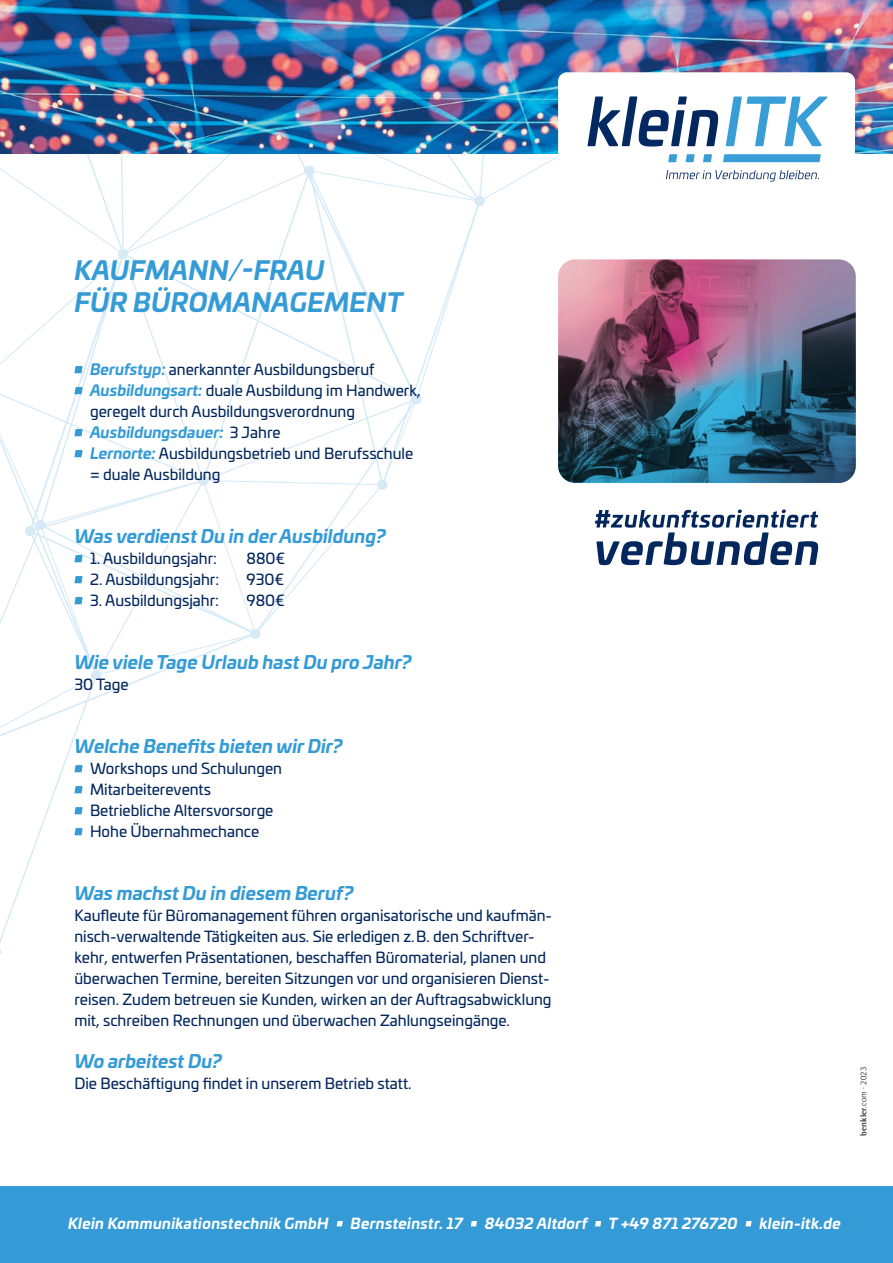
<style>
.page{position:relative;width:893px;height:1263px;background:#fff}
.page>*{position:absolute;margin:0;border:0;box-sizing:border-box;transform-origin:0 0}
.t1{font:italic 700 25.5px/32.4px "Univia Pro";letter-spacing:.01em;color:#359bd6}
.t2{font:italic 700 18px "Univia Pro";color:#359bd6}
.t3{font:15px/21px "Univia Pro";color:#03275c}
.t4{font:italic 700 14.7px "Univia Pro";letter-spacing:.02em;color:#fff}
.t5{font:300 9px "Rotis Semi Sans Pro";letter-spacing:.02em;color:#231f20}
.s1{font-weight:700;font-style:italic;color:#359bd6}
.s2{font-weight:700}
</style>
<div class="page">
<div style="left:0;top:1186px;width:893px;height:77px;background:#359bd6"></div>
<svg style="left:337px;top:1221px;width:6px;height:5px"></svg>
<svg style="left:471px;top:1221px;width:6px;height:5px"></svg>
<svg style="left:595px;top:1221px;width:6px;height:5px"></svg>
<svg style="left:745px;top:1221px;width:7px;height:5px"></svg>
<img style="left:0;top:0;width:893px;height:153px">
<div style="left:558px;top:72px;width:297px;height:122px;background:#fff;border-radius:9px"></div>
<svg style="left:587px;top:96px;width:132px;height:51px"></svg>
<svg style="left:668px;top:154px;width:9px;height:8px"></svg>
<svg style="left:703px;top:154px;width:9px;height:8px"></svg>
<svg style="left:686px;top:154px;width:9px;height:8px"></svg>
<svg style="left:723px;top:154px;width:98px;height:8px"></svg>
<svg style="left:726px;top:97px;width:102px;height:49px"></svg>
<svg style="left:666px;top:170px;width:153px;height:12px"></svg>
<img style="left:566px;top:259px;width:290px;height:224px">
<svg style="left:0;top:153px;width:566px;height:802px"></svg>
<svg style="left:595px;top:509px;width:224px;height:56px"></svg>
<h1 class="t1" style="left:75px;top:252px;width:330px">KAUFMANN/-FRAU<br>FÜR BÜROMANAGEMENT</h1>
<p class="t3" style="left:90px;top:358px;width:332px"><span class="s1">Berufstyp:</span> anerkannter Ausbildungsberuf <span class="s1">Ausbildungsart:</span> duale Ausbildung im Handwerk, geregelt durch Ausbildungsverordnung <span class="s1">Ausbildungsdauer:</span> 3 Jahre<br><span class="s1">Lernorte:</span> Ausbildungsbetrieb und Berufsschule = duale Ausbildung</p>
<p class="t2" style="left:74px;top:522px;width:313px">Was verdienst Du in der Ausbildung?</p>
<p class="t3" style="left:90px;top:547px;width:128px">1. Ausbildungsjahr:</p>
<p class="t3" style="left:247px;top:547px;width:40px">880€</p>
<p class="t3" style="left:90px;top:568px;width:131px">2. Ausbildungsjahr:</p>
<p class="t3" style="left:247px;top:568px;width:39px">930€</p>
<p class="t3" style="left:90px;top:589px;width:130px">3. Ausbildungsjahr:</p>
<p class="t3" style="left:247px;top:589px;width:40px">980€</p>
<p class="t2" style="left:74px;top:648px;width:339px">Wie viele Tage Urlaub hast Du pro Jahr?</p>
<p class="t3" style="left:74px;top:673px;width:56px">30 Tage</p>
<p class="t2" style="left:74px;top:732px;width:270px">Welche Benefits bieten wir Dir?</p>
<p class="t3" style="left:90px;top:757px;width:194px">Workshops und Schulungen<br>Mitarbeiterevents<br>Betriebliche Altersvorsorge<br>Hohe Übernahmechance</p>
<p class="t2" style="left:74px;top:879px;width:281px">Was machst Du in diesem Beruf?</p>
<p class="t3" style="left:74px;top:904px;width:479px">Kaufleute für Büromanagement führen organisatorische und kaufmän&shy;nisch-verwaltende Tätigkeiten aus. Sie erledigen z.B. den Schriftver&shy;kehr, entwerfen Präsentationen, beschaffen Büromaterial, planen und überwachen Termine, bereiten Sitzungen vor und organisieren Dienst&shy;reisen. Zudem betreuen sie Kunden, wirken an der Auftragsabwicklung mit, schreiben Rechnungen und überwachen Zahlungseingänge.</p>
<p class="t2" style="left:74px;top:1047px;width:149px">Wo arbeitest Du?</p>
<p class="t3" style="left:74px;top:1072px;width:339px">Die Beschäftigung findet in unserem Betrieb statt.</p>
<p class="t5" style="left:858px;top:1136px;width:71px;rotate:-90deg"><span class="s2">benkler</span>.com · 2023</p>
<p class="t4" style="left:68px;top:1212px;width:262px">Klein Kommunikationstechnik GmbH</p>
<p class="t4" style="left:351px;top:1212px;width:114px">Bernsteinstr. 17</p>
<p class="t4" style="left:485px;top:1212px;width:104px">84032 Altdorf</p>
<p class="t4" style="left:609px;top:1212px;width:130px">T +49 871 276720</p>
<p class="t4" style="left:759px;top:1212px;width:83px">klein-itk.de</p>
</div>
